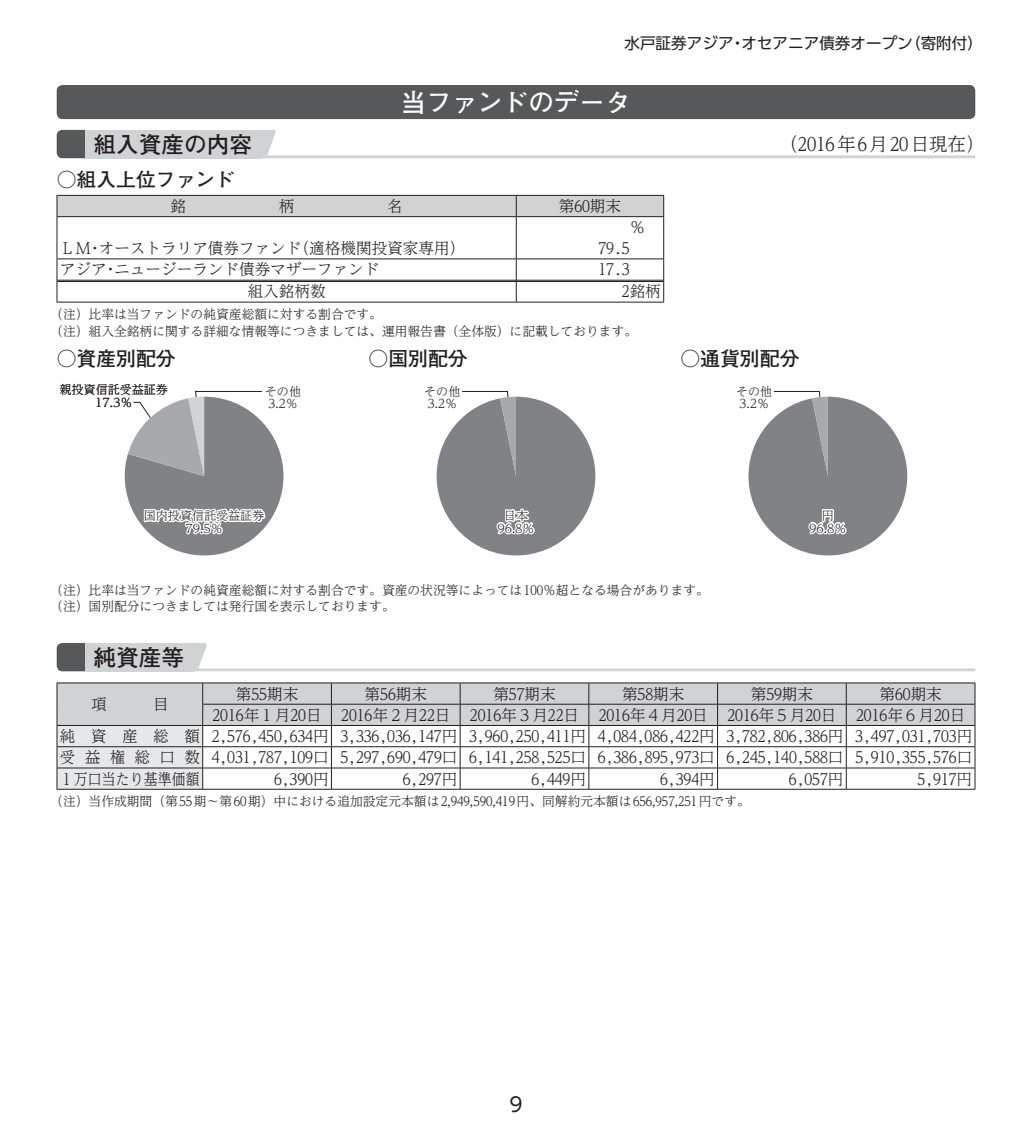
<style>
.page{position:relative;width:1032px;height:1134px;background:#fff}
.page>*{position:absolute;margin:0;border:0;box-sizing:border-box;transform-origin:0 0}
.t1{font:700 25.6px "Futo Go B101 Pro";color:#fff}
.t2{font:700 22.6px "Futo Go B101 Pro";color:#231f20}
.t3{font:700 19.8px "Futo Go B101 Pro";color:#231f20}
.t4{font:19.8px "UD Shin Go Pro";color:#231f20}
.t5{font:300 18.4px "UD Reimin Pro";color:#231f20}
.t6{font:300 15.6px/21.2px "UD Reimin Pro";color:#231f20}
.t7{font:15.6px "UD Shin Go Pro";color:#231f20}
.t8{font:300 12.8px/16.4px "UD Reimin Pro";color:#231f20}
.t9{font:300 12px/12.8px "UD Reimin Pro";color:#231f20;text-align:center}
</style>
<div class="page">
<div style="left:57px;top:85px;width:918px;height:34px;background:#57585a;border-radius:6px"></div>
<hr style="left:85px;top:155px;width:890px;height:3px;background:#d1d2d4">
<svg style="left:57px;top:130px;width:28px;height:28px"></svg>
<div style="left:85px;top:130px;width:177px;height:28px;background:#d1d2d4"></div>
<svg style="left:262px;top:130px;width:14px;height:26px"></svg>
<svg style="left:57px;top:195px;width:607px;height:107px"></svg>
<hr style="left:57px;top:302px;width:459px;height:1px;background:#231f20">
<hr style="left:516px;top:302px;width:148px;height:1px;background:#231f20">
<svg style="left:124px;top:391px;width:160px;height:165px"></svg>
<svg style="left:436px;top:391px;width:160px;height:165px"></svg>
<svg style="left:748px;top:391px;width:160px;height:165px"></svg>
<hr style="left:85px;top:668px;width:890px;height:3px;background:#d1d2d4">
<svg style="left:57px;top:643px;width:28px;height:28px"></svg>
<div style="left:85px;top:643px;width:108px;height:28px;background:#d1d2d4"></div>
<svg style="left:193px;top:643px;width:14px;height:26px"></svg>
<svg style="left:57px;top:683px;width:918px;height:106px"></svg>
<hr style="left:57px;top:746px;width:146px;height:1px;background:#231f20">
<hr style="left:57px;top:768px;width:146px;height:1px;background:#231f20">
<hr style="left:57px;top:789px;width:146px;height:1px;background:#231f20">
<hr style="left:203px;top:746px;width:128px;height:1px;background:#231f20">
<hr style="left:203px;top:768px;width:128px;height:1px;background:#231f20">
<hr style="left:203px;top:789px;width:128px;height:1px;background:#231f20">
<hr style="left:331px;top:746px;width:129px;height:1px;background:#231f20">
<hr style="left:331px;top:768px;width:129px;height:1px;background:#231f20">
<hr style="left:331px;top:789px;width:129px;height:1px;background:#231f20">
<hr style="left:460px;top:746px;width:129px;height:1px;background:#231f20">
<hr style="left:460px;top:768px;width:129px;height:1px;background:#231f20">
<hr style="left:460px;top:789px;width:129px;height:1px;background:#231f20">
<hr style="left:589px;top:746px;width:128px;height:1px;background:#231f20">
<hr style="left:589px;top:768px;width:128px;height:1px;background:#231f20">
<hr style="left:589px;top:789px;width:128px;height:1px;background:#231f20">
<hr style="left:717px;top:746px;width:129px;height:1px;background:#231f20">
<hr style="left:717px;top:768px;width:129px;height:1px;background:#231f20">
<hr style="left:717px;top:789px;width:129px;height:1px;background:#231f20">
<hr style="left:846px;top:746px;width:129px;height:1px;background:#231f20">
<hr style="left:846px;top:768px;width:129px;height:1px;background:#231f20">
<hr style="left:846px;top:789px;width:129px;height:1px;background:#231f20">
<p class="t7" style="left:624px;top:31px;width:360px">水戸証券アジア・オセアニア債券オープン（寄附付）</p>
<h1 class="t1" style="left:401px;top:82px;width:231px">当ファンドのデータ</h1>
<h2 class="t2" style="left:94px;top:126px;width:160px">組入資産の内容</h2>
<p class="t5" style="left:779px;top:129px;width:206px">（2016年 6月 20日現在）</p>
<p class="t3" style="left:57px;top:164px;width:180px">○組入上位ファンド</p>
<p class="t6" style="left:170px;top:195px;width:17px">銘</p>
<p class="t6" style="left:279px;top:195px;width:17px">柄</p>
<p class="t6" style="left:387px;top:195px;width:17px">名</p>
<p class="t6" style="left:559px;top:195px;width:64px">第60期末</p>
<p class="t6" style="left:630px;top:216px;width:17px">％</p>
<p class="t6" style="left:60px;top:237px;width:407px">ＬＭ・オーストラリア債券ファンド（適格機関投資家専用）</p>
<p class="t6" style="left:598px;top:237px;width:33px">79.5</p>
<p class="t6" style="left:60px;top:258px;width:321px">アジア・ニュージーランド債券マザーファンド</p>
<p class="t6" style="left:598px;top:258px;width:33px">17.3</p>
<p class="t6" style="left:248px;top:280px;width:79px">組入銘柄数</p>
<p class="t6" style="left:622px;top:280px;width:40px">2銘柄</p>
<p class="t8" style="left:50px;top:306px;width:588px">（注）比率は当ファンドの純資産総額に対する割合です。<br>（注）組入全銘柄に関する詳細な情報等につきましては、運用報告書（全体版）に記載しております。</p>
<p class="t3" style="left:57px;top:343px;width:121px">○資産別配分</p>
<p class="t3" style="left:680px;top:343px;width:121px">○通貨別配分</p>
<p class="t3" style="left:369px;top:343px;width:101px">○国別配分</p>
<p class="t9" style="left:60px;top:383px;width:110px">親投資信託受益証券<br>17.3％</p>
<p class="t9" style="left:265px;top:384px;width:38px;text-align:left">その他<br>3.2％</p>
<p class="t9" style="left:144px;top:509px;width:122px">国内投資信託受益証券<br>79.5％</p>
<p class="t9" style="left:424px;top:384px;width:38px;text-align:left">その他<br>3.2％</p>
<p class="t9" style="left:497px;top:509px;width:39px">日本<br>96.8％</p>
<p class="t9" style="left:736px;top:384px;width:38px;text-align:left">その他<br>3.2％</p>
<p class="t9" style="left:809px;top:509px;width:39px">円<br>96.8％</p>
<p class="t8" style="left:50px;top:581px;width:660px">（注）比率は当ファンドの純資産総額に対する割合です。資産の状況等によっては 100％超となる場合があります。（注）国別配分につきましては発行国を表示しております。</p>
<h2 class="t2" style="left:94px;top:639px;width:92px">純資産等</h2>
<p class="t6" style="left:91px;top:693px;width:17px">項</p>
<p class="t6" style="left:153px;top:693px;width:17px">目</p>
<p class="t6" style="left:236px;top:682px;width:64px">第55期末</p>
<p class="t6" style="left:365px;top:682px;width:64px">第56期末</p>
<p class="t6" style="left:493px;top:682px;width:64px">第57期末</p>
<p class="t6" style="left:622px;top:682px;width:64px">第58期末</p>
<p class="t6" style="left:751px;top:682px;width:64px">第59期末</p>
<p class="t6" style="left:879px;top:682px;width:64px">第60期末</p>
<p class="t6" style="left:212px;top:704px;width:111px">2016年1月20日</p>
<p class="t6" style="left:341px;top:704px;width:111px">2016年2月22日</p>
<p class="t6" style="left:470px;top:704px;width:111px">2016年3月22日</p>
<p class="t6" style="left:599px;top:704px;width:111px">2016年4月20日</p>
<p class="t6" style="left:727px;top:704px;width:111px">2016年5月20日</p>
<p class="t6" style="left:60px;top:704px;width:914px;text-indent:796px">2016年6月20日純 資 産 総 額 2,576,450,634円 3,336,036,147円 3,960,250,411円 4,084,086,422円 3,782,806,386円 3,497,031,703円受益権総口数 4,031,787,109口 5,297,690,479口 6,141,258,525口 6,386,895,973口 6,245,140,588口 5,910,355,576口1万口当たり基準価額</p>
<p class="t6" style="left:274px;top:767px;width:56px">6,390円</p>
<p class="t6" style="left:403px;top:767px;width:56px">6,297円</p>
<p class="t6" style="left:531px;top:767px;width:56px">6,449円</p>
<p class="t6" style="left:660px;top:767px;width:56px">6,394円</p>
<p class="t6" style="left:789px;top:767px;width:56px">6,057円</p>
<p class="t6" style="left:917px;top:767px;width:56px">5,917円</p>
<p class="t8" style="left:50px;top:793px;width:701px">（注）当作成期間（第 55期～第 60期）中における追加設定元本額は 2,949,590,419円、同解約元本額は 656,957,251円です。</p>
<p class="t4" style="left:509px;top:1088px;width:15px">9</p>
</div>
